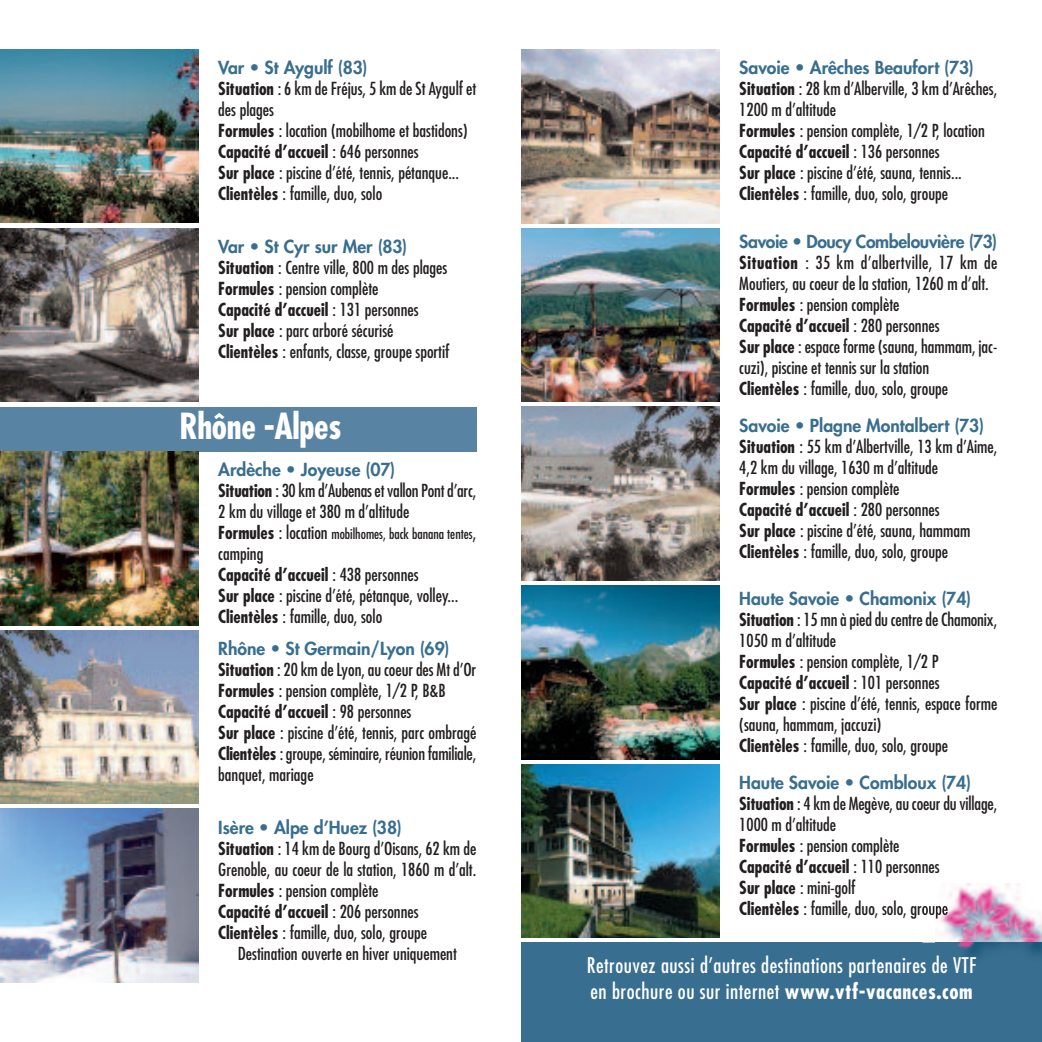
<style>
.page{position:relative;width:1042px;height:1042px;background:#fff}
.page>*{position:absolute;margin:0;border:0;box-sizing:border-box;transform-origin:0 0}
.t1{font:700 condensed 35px "Futura";letter-spacing:-.01em;color:#fff}
.t2{font:condensed 21px/26.2px "Futura";letter-spacing:.025em;color:#fff}
.t3{font:condensed 17.5px/21px "Futura";color:#231f20}
.t4{font:condensed 14px "Futura";color:#231f20}
.s1{font-weight:800;font-stretch:normal;color:#386e8f}
.s2{font-weight:700}
.s3{font-weight:700;font-size:17.5px}
.s4{font-size:17.5px}
</style>
<div class="page">
<div style="left:521px;top:943px;width:521px;height:99px;background:#386e8f"></div>
<img style="left:521px;top:764px;width:198px;height:174px">
<img style="left:521px;top:50px;width:198px;height:173px">
<img style="left:521px;top:228px;width:198px;height:174px">
<img style="left:521px;top:407px;width:198px;height:173px">
<img style="left:521px;top:585px;width:198px;height:174px">
<div style="left:0;top:407px;width:476px;height:44px;background:#5983a2"></div>
<img style="left:0;top:451px;width:198px;height:174px">
<img style="left:0;top:630px;width:198px;height:174px">
<img style="left:0;top:809px;width:198px;height:173px">
<img style="left:0;top:50px;width:198px;height:173px">
<img style="left:0;top:228px;width:198px;height:174px">
<img style="left:922px;top:906px;width:120px;height:51px">
<img style="left:935px;top:883px;width:107px;height:65px">
<p class="t3" style="left:218px;top:58px;width:259px"><span class="s1">Var • St Aygulf (83)<br></span><span class="s2">Situation</span> : 6 km de Fréjus, 5 km de St Aygulf et des plages<br><span class="s2">Formules</span> : location (mobilhome et bastidons)<br><span class="s2">Capacité d’accueil</span> : 646 personnes<br><span class="s2">Sur place</span> : piscine d’été, tennis, pétanque...<br><span class="s2">Clientèles</span> : famille, duo, solo</p>
<p class="t3" style="left:218px;top:237px;width:233px"><span class="s1">Var • St Cyr sur Mer (83)<br></span><span class="s2">Situation</span> : Centre ville, 800 m des plages <span class="s2">Formules</span> : pension complète<br><span class="s2">Capacité d’accueil</span> : 131 personnes<br><span class="s2">Sur place</span> : parc arboré sécurisé <span class="s2">Clientèles</span> : enfants, classe, groupe sportif</p>
<h1 class="t1" style="left:179px;top:411px;width:164px">Rhône -Alpes</h1>
<p class="t3" style="left:218px;top:460px;width:259px"><span class="s1">Ardèche • Joyeuse (07)<br></span><span class="s2">Situation</span> : 30 km d’Aubenas et vallon Pont d’arc,<br>2 km du village et 380 m d’altitude</p>
<p class="t4" style="left:218px;top:528px;width:259px"><span class="s3">Formules</span> <span class="s4">: location</span> mobilhomes, back banana tentes<span class="s4">,</span></p>
<p class="t3" style="left:218px;top:544px;width:242px">camping<br><span class="s2">Capacité d’accueil</span> : 438 personnes<br><span class="s2">Sur place</span> : piscine d’été, pétanque, volley...<br><span class="s2">Clientèles</span> : famille, duo, solo</p>
<p class="t3" style="left:218px;top:639px;width:259px"><span class="s1">Rhône • St Germain/Lyon (69)<br></span><span class="s2">Situation</span> : 20 km de Lyon, au coeur des Mt d’Or <span class="s2">Formules</span> : pension complète, 1/2 P, B&amp;B <span class="s2">Capacité d’accueil</span> : 98 personnes<br><span class="s2">Sur place</span> : piscine d’été, tennis, parc ombragé <span class="s2">Clientèles</span> : groupe, séminaire, réunion familiale, banquet, mariage</p>
<p class="t3" style="left:218px;top:817px;width:259px"><span class="s1">Isère • Alpe d’Huez (38)<br></span><span class="s2">Situation</span> : 14 km de Bourg d’Oisans, 62 km de Grenoble, au coeur de la station, 1860 m d’alt.<br><span class="s2">Formules</span> : pension complète<br><span class="s2">Capacité d’accueil</span> : 206 personnes <span class="s2">Clientèles</span> : famille, duo, solo, groupe</p>
<p class="t3" style="left:238px;top:943px;width:221px">Destination ouverte en hiver uniquement</p>
<p class="t3" style="left:739px;top:58px;width:259px"><span class="s1">Savoie • Arêches Beaufort (73)<br></span><span class="s2">Situation</span> : 28 km d’Alberville, 3 km d’Arêches, 1200 m d’altitude<br><span class="s2">Formules</span> : pension complète, 1/2 P, location <span class="s2">Capacité d’accueil</span> : 136 personnes<br><span class="s2">Sur place</span> : piscine d’été, sauna, tennis...<br><span class="s2">Clientèles</span> : famille, duo, solo, groupe</p>
<p class="t3" style="left:739px;top:232px;width:259px"><span class="s1">Savoie • Doucy Combelouvière (73)<br></span><span class="s2">Situation</span> : 35 km d’albertville, 17 km de Moutiers, au coeur de la station, 1260 m d’alt.<br><span class="s2">Formules</span> : pension complète<br><span class="s2">Capacité d’accueil</span> : 280 personnes<br><span class="s2">Sur place</span> : espace forme (sauna, hammam, jac&shy;cuzi), piscine et tennis sur la station<br><span class="s2">Clientèles</span> : famille, duo, solo, groupe</p>
<p class="t3" style="left:739px;top:416px;width:259px"><span class="s1">Savoie • Plagne Montalbert (73)<br></span><span class="s2">Situation</span> : 55 km d’Albertville, 13 km d’Aime, 4,2 km du village, 1630 m d’altitude <span class="s2">Formules</span> : pension complète<br><span class="s2">Capacité d’accueil</span> : 280 personnes<br><span class="s2">Sur place</span> : piscine d’été, sauna, hammam <span class="s2">Clientèles</span> : famille, duo, solo, groupe</p>
<p class="t3" style="left:739px;top:589px;width:259px"><span class="s1">Haute Savoie • Chamonix (74)<br></span><span class="s2">Situation</span> : 15 mn à pied du centre de Chamonix, 1050 m d’altitude<br><span class="s2">Formules</span> : pension complète, 1/2 P<br><span class="s2">Capacité d’accueil</span> : 101 personnes<br><span class="s2">Sur place</span> : piscine d’été, tennis, espace forme (sauna, hammam, jaccuzi)<br><span class="s2">Clientèles</span> : famille, duo, solo, groupe</p>
<p class="t3" style="left:739px;top:773px;width:259px"><span class="s1">Haute Savoie • Combloux (74)<br></span><span class="s2">Situation</span> : 4 km de Megève, au coeur du village,<br>1000 m d’altitude<br><span class="s2">Formules</span> : pension complète<br><span class="s2">Capacité d’accueil</span> : 110 personnes<br><span class="s2">Sur place</span> : mini-golf<br><span class="s2">Clientèles</span> : famille, duo, solo, groupe</p>
<p class="t2" style="left:587px;top:953px;width:391px">Retrouvez aussi d’autres destinations partenaires de VTF en brochure ou sur internet <span class="s2">www.vtf-vacances.com</span></p>
</div>
